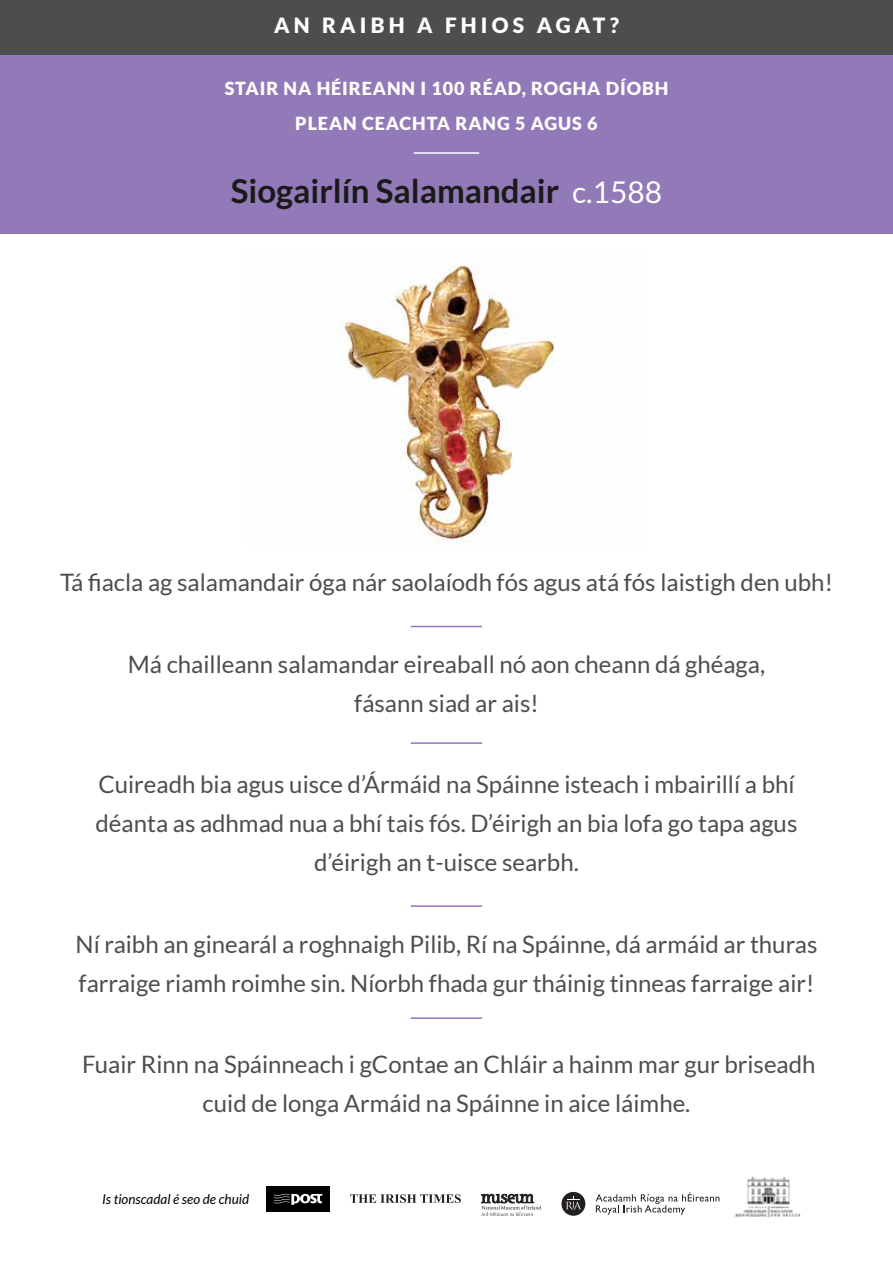
<style>
.page{position:relative;width:893px;height:1263px;background:#fff}
.page>*{position:absolute;margin:0;border:0;box-sizing:border-box;transform-origin:0 0}
.t1{font:700 33px "Lato";color:#1a1a1a}
.t2{font:24px/39px "Lato";color:#4d4d4d;text-align:center}
.t3{font:900 21px "Lato";letter-spacing:.2em;color:#fff}
.t4{font:900 18px "Lato";letter-spacing:.05em;color:#fff}
.t5{font:italic 13.5px "Lato";color:#000}
.s1{font-weight:400;font-size:30px;color:#fff}
</style>
<div class="page">
<div style="left:266px;top:1187px;width:64px;height:25px;background:#000"></div>
<svg style="left:274px;top:1194px;width:48px;height:11px"></svg>
<img style="left:734px;top:1176px;width:67px;height:42px">
<svg style="left:481px;top:1194px;width:60px;height:22px"></svg>
<svg style="left:350px;top:1194px;width:111px;height:9px"></svg>
<div style="left:561px;top:1192px;width:24px;height:24px;background:#231f20;border-radius:50%"></div>
<svg style="left:566px;top:1196px;width:15px;height:13px"></svg>
<svg style="left:596px;top:1192px;width:123px;height:23px"></svg>
<img style="left:340px;top:265px;width:216px;height:278px">
<div style="left:0;top:44px;width:893px;height:190px;background:#9279b7"></div>
<hr style="left:411px;top:626px;width:71px;height:1px;background:#9279b7">
<hr style="left:411px;top:742px;width:71px;height:2px;background:#9279b7">
<hr style="left:411px;top:905px;width:71px;height:2px;background:#9279b7">
<hr style="left:411px;top:1017px;width:71px;height:2px;background:#9279b7">
<div style="left:0;top:0;width:893px;height:54px;background:#4d4d4d"></div>
<hr style="left:414px;top:152px;width:65px;height:2px;background:#fff">
<p class="t3" style="left:274px;top:13px;width:346px">AN RAIBH A FHIOS AGAT?</p>
<p class="t4" style="left:225px;top:78px;width:259px">STAIR NA HÉIREANN I 100 RÉA</p>
<p class="t4" style="left:508px;top:78px;width:162px">D, ROGHA DÍOBH</p>
<p class="t4" style="left:295px;top:113px;width:304px">PLEAN CEACHTA RANG 5 AGUS 6</p>
<h1 class="t1" style="left:231px;top:172px;width:433px">Siogairlín Salamandair <span class="s1">c.1588</span></h1>
<p class="t2" style="left:60px;top:563px;width:774px">Tá fiacla ag salamandair óga nár saolaíodh fós agus atá fós laistigh den ubh!</p>
<p class="t2" style="left:128px;top:644px;width:639px">Má chailleann salamandar eireaball nó aon cheann dá ghéaga, fásann siad ar ais!</p>
<p class="t2" style="left:96px;top:765px;width:703px">Cuireadh bia agus uisce d’Ármáid na Spáinne isteach i mbairillí a bhí déanta as adhmad nua a bhí tais fós. D’éirigh an bia lofa go tapa agus d’éirigh an t-uisce searbh.</p>
<p class="t2" style="left:76px;top:924px;width:743px;text-align:left">Ní raibh an ginearál a roghnaigh Pilib, Rí na Spáinne, dá armáid ar thuras farraige riamh roimhe sin. Níorbh fhada gur tháinig tinneas farraige air!</p>
<p class="t2" style="left:82px;top:1045px;width:735px">Fuair Rinn na Spáinneach i gContae an Chláir a hainm mar gur briseadh cuid de longa Armáid na Spáinne in aice láimhe.</p>
<p class="t5" style="left:102px;top:1191px;width:149px">Is tionscadal é seo de chuid</p>
</div>
